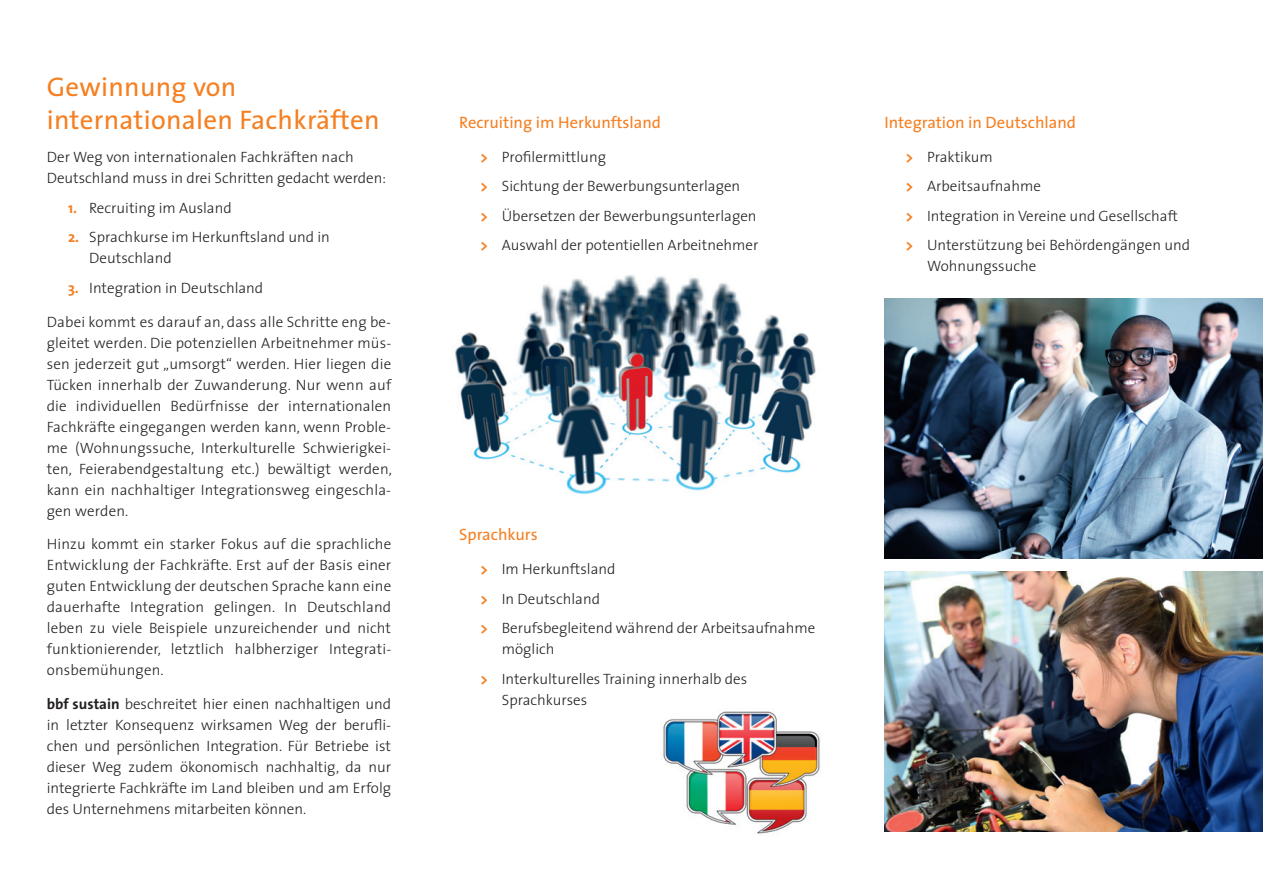
<style>
.page{position:relative;width:1263px;height:893px;background:#fff}
.page>*{position:absolute;margin:0;border:0;box-sizing:border-box;transform-origin:0 0}
.t1{font:27px/32.4px "The Sans";letter-spacing:.01em;color:#f57f21}
.t2{font:16.5px "The Sans";color:#f57f21}
.t3{font:300 15px/21px "The Sans";color:#231f20}
.s1{font-weight:700;color:#f57f21}
.s2{font-weight:700}
.s3{font-family:"The Sans Bold Expert";font-weight:400;color:#f57f21}
</style>
<div class="page">
<img style="left:884px;top:299px;width:379px;height:259px">
<img style="left:884px;top:572px;width:379px;height:259px">
<img style="left:455px;top:275px;width:361px;height:220px">
<img style="left:663px;top:711px;width:157px;height:123px">
<h1 class="t1" style="left:47px;top:73px;width:334px">Gewinnung von internationalen Fachkräften</h1>
<p class="t3" style="left:47px;top:148px;width:341px">Der Weg von internationalen Fachkräften nach<br>Deutschland muss in drei Schritten gedacht werden:</p>
<p class="t3" style="left:68px;top:199px;width:165px"><span class="s1">1.</span> Recruiting im Ausland</p>
<p class="t3" style="left:89px;top:228px;width:242px;text-indent:-21px"><span class="s1">2.</span> Sprachkurse im Herkunftsland und in<br>Deutschland</p>
<p class="t3" style="left:68px;top:279px;width:197px"><span class="s1">3.</span> Integration in Deutschland</p>
<p class="t3" style="left:47px;top:313px;width:347px;text-align:justify">Dabei kommt es darauf an, dass alle Schritte eng be&shy;gleitet werden. Die potenziellen Arbeitnehmer müs&shy;sen jederzeit gut „umsorgt“ werden. Hier liegen die Tücken innerhalb der Zuwanderung. Nur wenn auf die individuellen Bedürfnisse der internationalen Fachkräfte eingegangen werden kann, wenn Proble&shy;me (Wohnungssuche, Interkulturelle Schwierigkei&shy;ten, Feierabendgestaltung etc.) bewältigt werden, kann ein nachhaltiger Integrationsweg eingeschla&shy;gen werden.</p>
<p class="t3" style="left:47px;top:535px;width:346px;text-align:justify">Hinzu kommt ein starker Fokus auf die sprachliche Entwicklung der Fachkräfte. Erst auf der Basis einer guten Entwicklung der deutschen Sprache kann eine dauerhafte Integration gelingen. In Deutschland leben zu viele Beispiele unzureichender und nicht funktionierender, letztlich halbherziger Integrati&shy;onsbemühungen.</p>
<p class="t3" style="left:47px;top:695px;width:346px;text-align:justify"><span class="s2">bbf sustain</span> beschreitet hier einen nachhaltigen und in letzter Konsequenz wirksamen Weg der berufli&shy;chen und persönlichen Integration. Für Betriebe ist dieser Weg zudem ökonomisch nachhaltig, da nur integrierte Fachkräfte im Land bleiben und am Erfolg des Unternehmens mitarbeiten können.</p>
<p class="t2" style="left:459px;top:116px;width:203px">Recruiting im Herkunftsland</p>
<p class="t3" style="left:480px;top:143px;width:279px;line-height:29.5px"><span class="s3">&gt;</span> Profilermittlung<br><span class="s3">&gt;</span> Sichtung der Bewerbungsunterlagen<br><span class="s3">&gt;</span> Übersetzen der Bewerbungsunterlagen <span class="s3">&gt;</span> Auswahl der potentiellen Arbeitnehmer</p>
<p class="t2" style="left:459px;top:528px;width:80px">Sprachkurs</p>
<p class="t3" style="left:480px;top:556px;width:336px;line-height:29.5px"><span class="s3">&gt;</span> Im Herkunftsland<br><span class="s3">&gt;</span> In Deutschland<br><span class="s3">&gt;</span> Berufsbegleitend während der Arbeitsaufnahme</p>
<p class="t3" style="left:480px;top:636px;width:268px;line-height:29.5px;text-indent:21px">möglich<br><span class="s3">&gt;</span> Interkulturelles Training innerhalb des</p>
<p class="t3" style="left:502px;top:690px;width:87px">Sprachkurses</p>
<p class="t2" style="left:884px;top:116px;width:193px">Integration in Deutschland</p>
<p class="t3" style="left:906px;top:143px;width:286px;line-height:29.5px"><span class="s3">&gt;</span> Praktikum<br><span class="s3">&gt;</span> Arbeitsaufnahme<br><span class="s3">&gt;</span> Integration in Vereine und Gesellschaft<br><span class="s3">&gt;</span> Unterstützung bei Behördengängen und</p>
<p class="t3" style="left:927px;top:257px;width:111px">Wohnungssuche</p>
</div>
